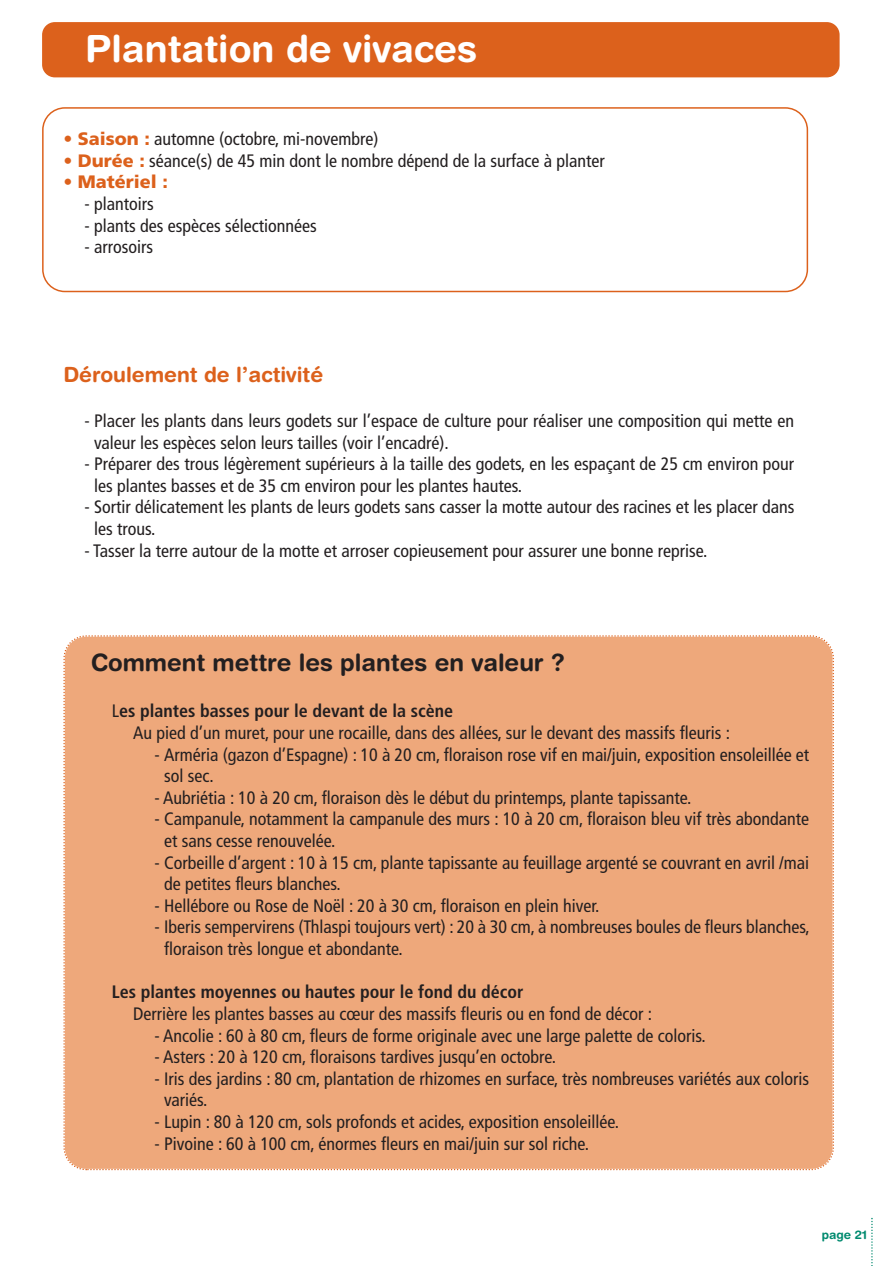
<style>
.page{position:relative;width:893px;height:1266px;background:#fff}
.page>*{position:absolute;margin:0;border:0;box-sizing:border-box;transform-origin:0 0}
.t1{font:700 37.5px "Helvetica Rounded";color:#fff}
.t2{font:700 24px "Helvetica Rounded";color:#231f20}
.t3{font:700 21px "Helvetica Rounded";color:#dc611c}
.t4{font:condensed 18px/21.6px "Frutiger";color:#231f20}
.t5{font:700 condensed 18px "Frutiger";color:#231f20}
.t6{font:900 18px "Frutiger";color:#dc611c}
.t7{font:700 12px "Helvetica Rounded";color:#008a6f}
.s1{font-weight:900;font-stretch:normal;color:#dc611c}
.s2{font-weight:700}
</style>
<div class="page">
<svg style="left:871px;top:1217px;width:1px;height:47px"></svg>
<div style="left:42px;top:22px;width:797px;height:55px;background:#dc611c;border-radius:13px"></div>
<div style="left:63px;top:635px;width:771px;height:536px;background:#eea87b"></div>
<svg style="left:42px;top:107px;width:765px;height:185px"></svg>
<h1 class="t1" style="left:85px;top:26px;width:393px">Plantation de vivaces</h1>
<p class="t4" style="left:63px;top:128px;width:316px"><span class="s1">• Saison :</span> automne (octobre, mi-novembre)</p>
<p class="t4" style="left:63px;top:150px;width:543px"><span class="s1">• Durée :</span> séance(s) de 45 min dont le nombre dépend de la surface à planter</p>
<p class="t6" style="left:63px;top:171px;width:106px">• Matériel :</p>
<p class="t4" style="left:85px;top:193px;width:71px">- plantoirs</p>
<p class="t4" style="left:85px;top:215px;width:233px">- plants des espèces sélectionnées</p>
<p class="t4" style="left:85px;top:236px;width:70px">- arrosoirs</p>
<p class="t3" style="left:63px;top:362px;width:261px">Déroulement de l’activité</p>
<p class="t4" style="left:94px;top:410px;width:701px;text-indent:-9px">- Placer les plants dans leurs godets sur l’espace de culture pour réaliser une composition qui mette en valeur les espèces selon leurs tailles (voir l’encadré).</p>
<p class="t4" style="left:94px;top:453px;width:701px;text-indent:-9px">- Préparer des trous légèrement supérieurs à la taille des godets, en les espaçant de 25 cm environ pour les plantes basses et de 35 cm environ pour les plantes hautes.</p>
<p class="t4" style="left:94px;top:496px;width:701px;text-indent:-9px">- Sortir délicatement les plants de leurs godets sans casser la motte autour des racines et les placer dans les trous.</p>
<p class="t4" style="left:85px;top:539px;width:624px">- Tasser la terre autour de la motte et arroser copieusement pour assurer une bonne reprise.</p>
<h2 class="t2" style="left:91px;top:648px;width:475px">Comment mettre les plantes en valeur ?</h2>
<p class="t4" style="left:133px;top:700px;width:598px;text-indent:-21px">L<span class="s2">es plantes basses pour le devant de la scène<br></span>Au pied d’un muret, pour une rocaille, dans des allées, sur le devant des massifs fleuris :</p>
<p class="t4" style="left:164px;top:743px;width:646px;text-indent:-10px">- Arméria (gazon d’Espagne) : 10 à 20 cm, floraison rose vif en mai/juin, exposition ensoleillée et sol sec.</p>
<p class="t4" style="left:154px;top:787px;width:538px">- Aubriétia : 10 à 20 cm, floraison dès le début du printemps, plante tapissante.</p>
<p class="t4" style="left:164px;top:808px;width:646px;text-indent:-10px">- Campanule, notamment la campanule des murs : 10 à 20 cm, floraison bleu vif très abondante et sans cesse renouvelée.</p>
<p class="t4" style="left:164px;top:851px;width:646px;text-indent:-10px">- Corbeille d’argent : 10 à 15 cm, plante tapissante au feuillage argenté se couvrant en avril /mai de petites fleurs blanches.</p>
<p class="t4" style="left:154px;top:895px;width:446px">- Hellébore ou Rose de Noël : 20 à 30 cm, floraison en plein hiver.</p>
<p class="t4" style="left:164px;top:916px;width:647px;text-indent:-10px">- Iberis sempervirens (Thlaspi toujours vert) : 20 à 30 cm, à nombreuses boules de fleurs blanches, floraison très longue et abondante.</p>
<p class="t5" style="left:112px;top:981px;width:413px">Les plantes moyennes ou hautes pour le fond du décor</p>
<p class="t4" style="left:133px;top:1003px;width:520px">Derrière les plantes basses au cœur des massifs fleuris ou en fond de décor :</p>
<p class="t4" style="left:154px;top:1024px;width:552px">- Ancolie : 60 à 80 cm, fleurs de forme originale avec une large palette de coloris.</p>
<p class="t4" style="left:154px;top:1046px;width:403px">- Asters : 20 à 120 cm, floraisons tardives jusqu’en octobre.</p>
<p class="t4" style="left:164px;top:1067px;width:646px;text-indent:-10px">- Iris des jardins : 80 cm, plantation de rhizomes en surface, très nombreuses variétés aux coloris variés.</p>
<p class="t4" style="left:154px;top:1111px;width:466px">- Lupin : 80 à 120 cm, sols profonds et acides, exposition ensoleillée.</p>
<p class="t4" style="left:154px;top:1132px;width:436px">- Pivoine : 60 à 100 cm, énormes fleurs en mai/juin sur sol riche.</p>
<p class="t7" style="left:821px;top:1227px;width:46px">page 21</p>
</div>
